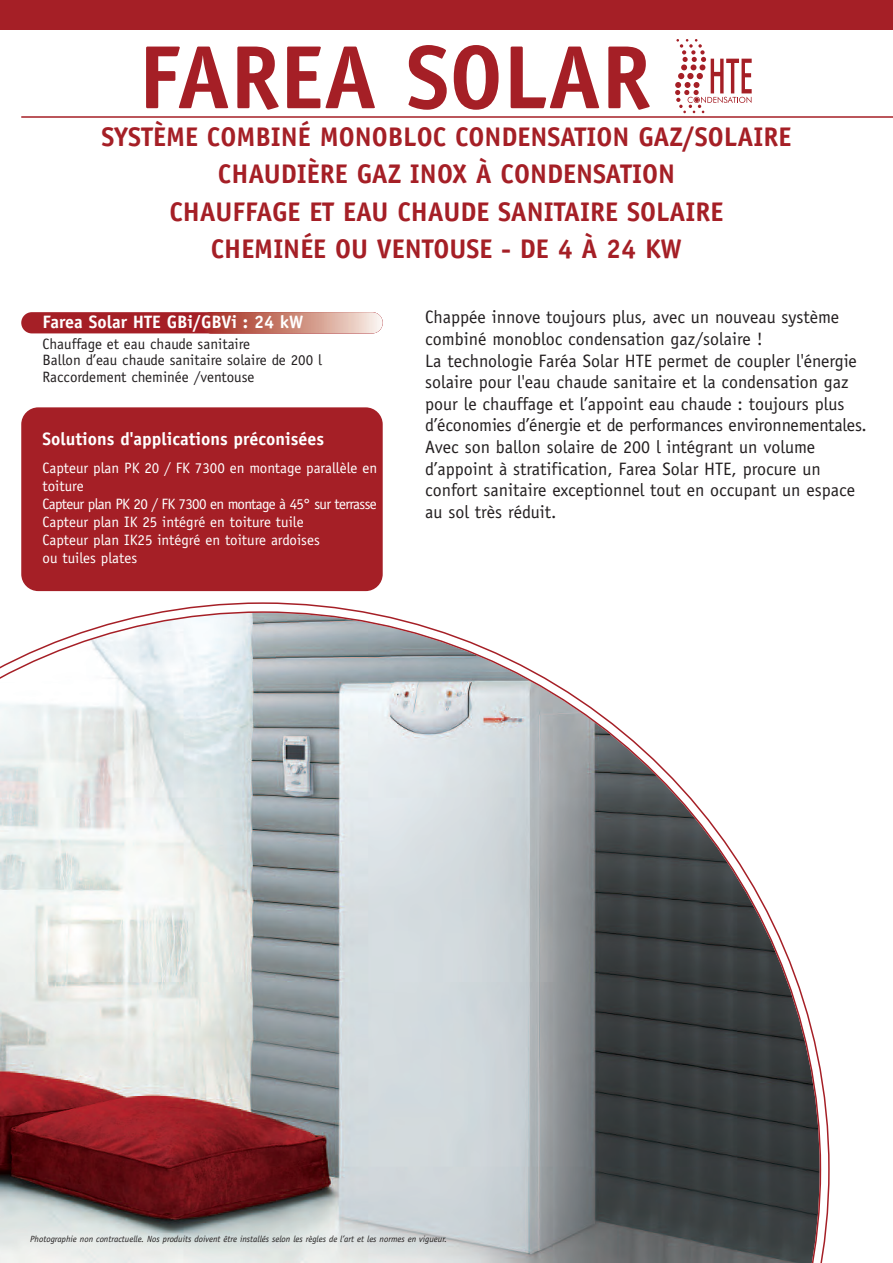
<style>
.page{position:relative;width:893px;height:1263px;background:#fff}
.page>*{position:absolute;margin:0;border:0;box-sizing:border-box;transform-origin:0 0}
.t1{font:700 90px "Officina Sans";color:#a51f26}
.t2{font:700 27px/37.5px "Officina Sans";color:#a51f26;text-align:center}
.t3{font:18px/21.6px "Officina Sans";color:#231f20}
.t4{font:700 18px "Officina Sans";color:#fff}
.t5{font:15px/18px "Officina Sans";color:#fff}
.t6{font:15px/16.5px "Officina Sans";color:#231f20}
.t7{font:italic 9px "Officina Sans";color:#231f20}
</style>
<div class="page">
<div style="left:21px;top:312px;width:362px;height:21px;background:#a51f26;border-radius:11px"></div>
<svg style="left:201px;top:312px;width:182px;height:21px;background:#cb877a"></svg>
<div style="left:21px;top:407px;width:362px;height:184px;background:#a51f26;border-radius:17px"></div>
<svg style="left:0;top:611px;width:821px;height:652px"></svg>
<hr style="left:21px;top:116px;width:872px;height:2px;background:#a51f26">
<div style="left:0;top:0;width:893px;height:30px;background:#a51f26"></div>
<svg style="left:675px;top:39px;width:77px;height:74px"></svg>
<h1 class="t1" style="left:138px;top:44px;width:514px">FAREA SOLAR</h1>
<h2 class="t2" style="left:102px;top:120px;width:691px">SYSTÈME COMBINÉ MONOBLOC CONDENSATION GAZ/SOLAIRE CHAUDIÈRE GAZ INOX À CONDENSATION<br>CHAUFFAGE ET EAU CHAUDE SANITAIRE SOLAIRE<br>CHEMINÉE OU VENTOUSE - DE 4 À 24 KW</h2>
<p class="t4" style="left:43px;top:315px;width:263px">Farea Solar HTE GBi/GBVi : 24 kW</p>
<p class="t6" style="left:43px;top:337px;width:281px">Chauffage et eau chaude sanitaire<br>Ballon d’eau chaude sanitaire solaire de 200 l<br>Raccordement cheminée /ventouse</p>
<p class="t4" style="left:43px;top:432px;width:283px">Solutions d'applications préconisées</p>
<p class="t5" style="left:43px;top:460px;width:336px">Capteur plan PK 20 / FK 7300 en montage parallèle en toiture<br>Capteur plan PK 20 / FK 7300 en montage à 45° sur terrasse Capteur plan IK 25 intégré en toiture tuile<br>Capteur plan IK25 intégré en toiture ardoises<br>ou tuiles plates</p>
<p class="t3" style="left:425px;top:308px;width:443px">Chappée innove toujours plus, avec un nouveau système combiné monobloc condensation gaz/solaire !<br>La technologie Faréa Solar HTE permet de coupler l'énergie solaire pour l'eau chaude sanitaire et la condensation gaz pour le chauffage et l’appoint eau chaude : toujours plus d’économies d’énergie et de performances environnementales.<br>Avec son ballon solaire de 200 l intégrant un volume d’appoint à stratification, Farea Solar HTE, procure un confort sanitaire exceptionnel tout en occupant un espace au sol très réduit.</p>
<p class="t7" style="left:30px;top:1235px;width:419px">Photographie non contractuelle. Nos produits doivent être installés selon les règles de l’art et les normes en vigueur.</p>
</div>
